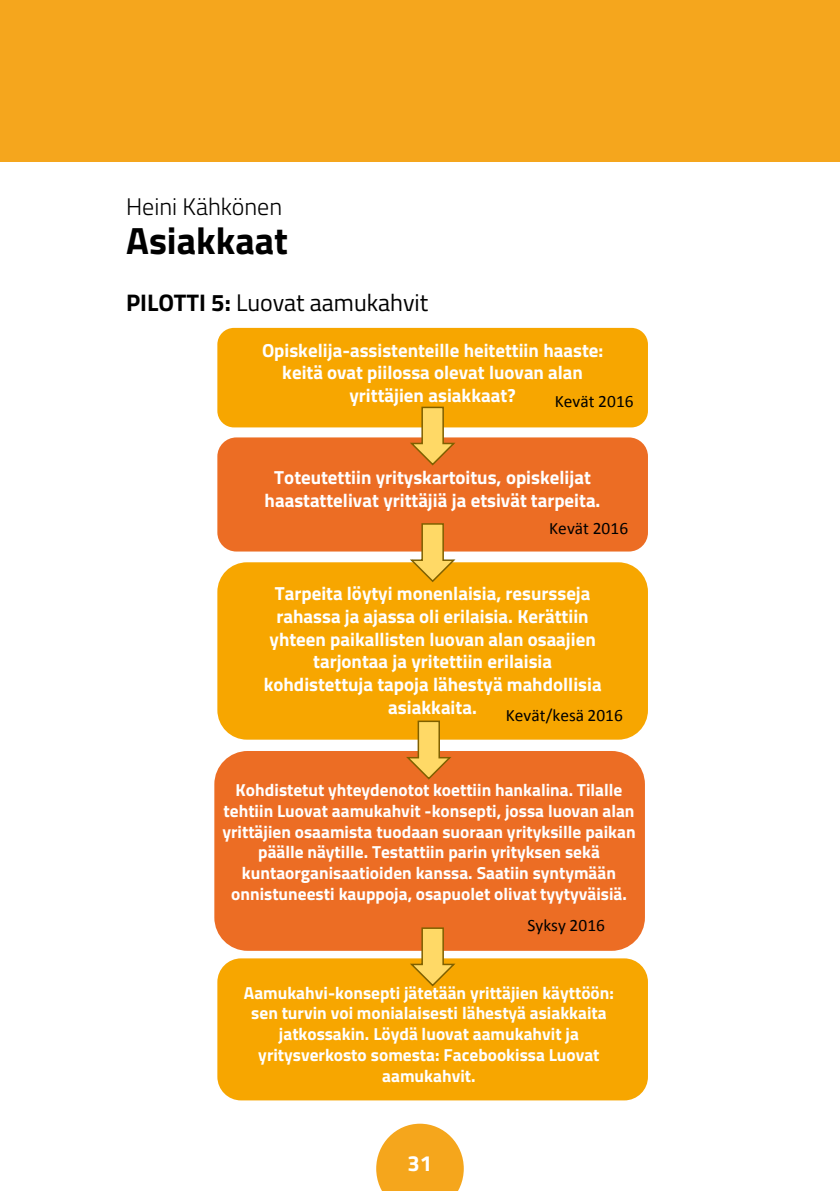
<style>
.page{position:relative;width:840px;height:1191px;background:#fff}
.page>*{position:absolute;margin:0;border:0;box-sizing:border-box;transform-origin:0 0}
.t1{font:700 38px "Titillium Web";color:#000}
.t2{font:24px "Titillium Web";color:#000}
.t3{font:300 24px "Titillium Web";color:#000}
.t4{font:700 22px "Titillium Web";color:#fff}
.t5{font:700 18.8px/22.6px "Titillium Web";color:#fff;text-align:center}
.t6{font:700 17.4px/20.8px "Titillium Web";color:#fff;text-align:center}
.t7{font:17.4px "Calibri";letter-spacing:.005em;color:#000}
.s1{font-weight:700}
</style>
<div class="page">
<svg style="left:376px;top:1123px;width:87px;height:68px"></svg>
<div style="left:0;top:0;width:839px;height:161px;background:#f5a61d"></div>
<div style="left:217px;top:328px;width:430px;height:99px;background:#f7a600;border-radius:17px"></div>
<div style="left:217px;top:437px;width:430px;height:114px;background:#ec6d24;border-radius:19px"></div>
<div style="left:217px;top:562px;width:430px;height:177px;background:#f7a600;border-radius:30px"></div>
<div style="left:217px;top:958px;width:430px;height:142px;background:#f7a600;border-radius:24px"></div>
<div style="left:214px;top:751px;width:430px;height:199px;background:#ec6d24;border-radius:33px"></div>
<svg style="left:409px;top:406px;width:48px;height:60px"></svg>
<svg style="left:409px;top:523px;width:48px;height:59px"></svg>
<svg style="left:405px;top:720px;width:48px;height:60px"></svg>
<svg style="left:409px;top:927px;width:48px;height:60px"></svg>
<h2 class="t3" style="left:126px;top:189px;width:157px">Heini Kähkönen</h2>
<h1 class="t1" style="left:126px;top:212px;width:163px">Asiakkaat</h1>
<h2 class="t2" style="left:126px;top:284px;width:303px"><span class="s1">PILOTTI 5:</span> Luovat aamukahvit</h2>
<p class="t5" style="left:262px;top:338px;width:342px">Opiskelija-assistenteille heitettiin haaste: keitä ovat piilossa olevat luovan alan yrittäjien asiakkaat?</p>
<p class="t7" style="left:554px;top:390px;width:80px">Kevät 2016</p>
<p class="t5" style="left:264px;top:465px;width:337px">Toteutettiin yrityskartoitus, opiskelijat haastattelivat yrittäjiä ja etsivät tarpeita.</p>
<p class="t7" style="left:549px;top:517px;width:80px">Kevät 2016</p>
<p class="t5" style="left:263px;top:581px;width:339px">Tarpeita löytyi monenlaisia, resursseja rahassa ja ajassa oli erilaisia. Kerättiin yhteen paikallisten luovan alan osaajien tarjontaa ja yritettiin erilaisia kohdistettuja tapoja lähestyä mahdollisia asiakkaita.</p>
<p class="t7" style="left:505px;top:704px;width:119px">Kevät/kesä 2016</p>
<p class="t6" style="left:222px;top:778px;width:414px">Kohdistetut yhteydenotot koettiin hankalina. Tilalle tehtiin Luovat aamukahvit -konsepti, jossa luovan alan yrittäjien osaamista tuodaan suoraan yrityksille paikan päälle näytille. Testattiin parin yrityksen sekä kuntaorganisaatioiden kanssa. Saatiin syntymään onnistuneesti kauppoja, osapuolet olivat tyytyväisiä.</p>
<p class="t7" style="left:527px;top:913px;width:79px">Syksy 2016</p>
<p class="t6" style="left:244px;top:981px;width:371px">Aamukahvi-konsepti jätetään yrittäjien käyttöön: sen turvin voi monialaisesti lähestyä asiakkaita jatkossakin. Löydä luovat aamukahvit ja yritysverkosto somesta: Facebookissa Luovat aamukahvit.</p>
<p class="t4" style="left:407px;top:1146px;width:26px">31</p>
</div>
